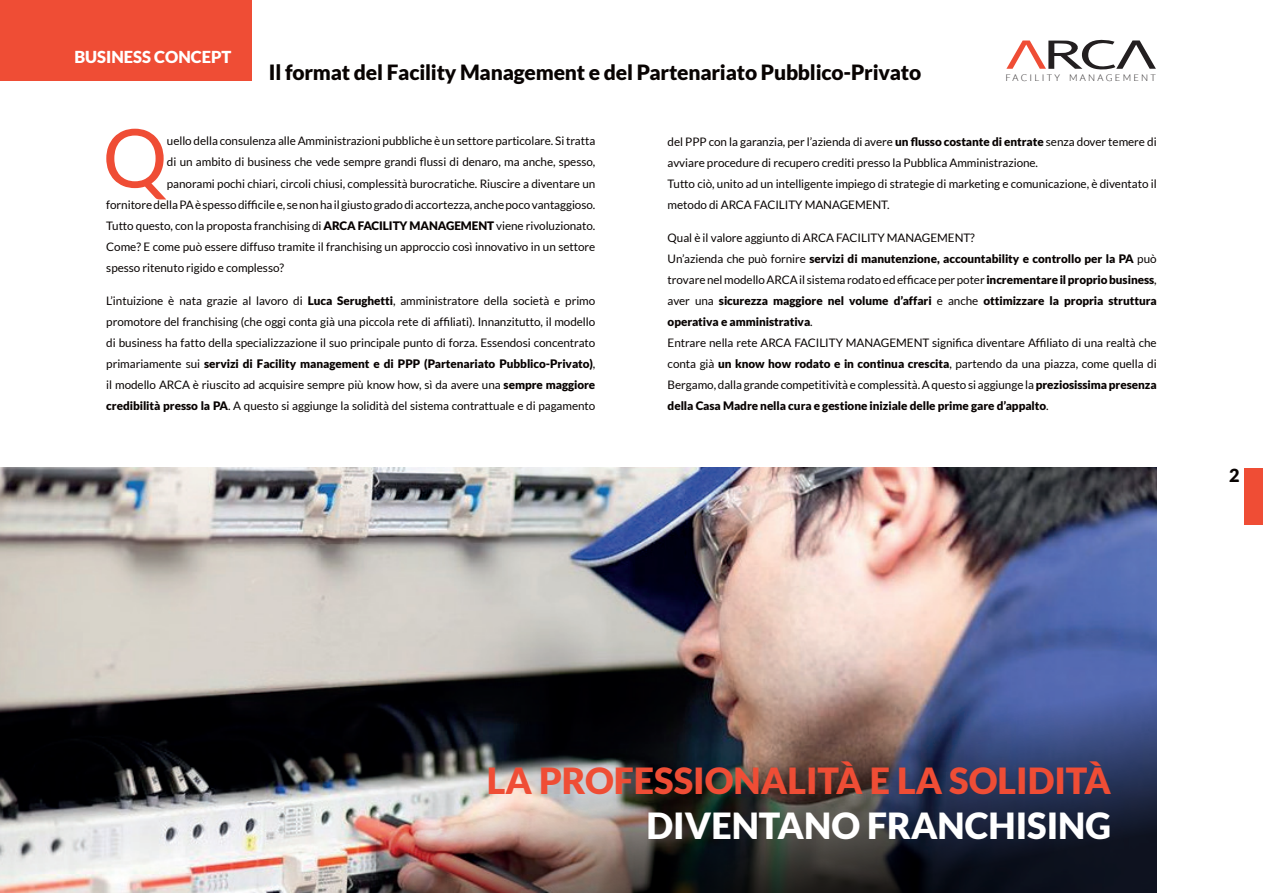
<style>
.page{position:relative;width:1263px;height:893px;background:#fff}
.page>*{position:absolute;margin:0;border:0;box-sizing:border-box;transform-origin:0 0}
.t1{font:81.15px "Lato";color:#ef4d35}
.t2{font:900 36px "Lato";color:#ef4d35}
.t3{font:900 36px "Lato";color:#fff}
.t4{font:900 21px "Lato";letter-spacing:-.01em;color:#080302}
.t5{font:900 18px "Lato";color:#080302}
.t6{font:900 16.5px "Lato";color:#fff}
.t7{font:11.7px/21px "Lato";letter-spacing:-.005em;color:#080302}
.t8{font:300 9.3px "Lato";letter-spacing:.24em;color:#231f20}
.s1{font-weight:900}
</style>
<div class="page">
<img style="left:0;top:468px;width:1157px;height:425px">
<div style="left:0;top:0;width:251px;height:81px;background:#ef4d35"></div>
<svg style="left:1006px;top:40px;width:150px;height:30px"></svg>
<div style="left:1245px;top:468px;width:18px;height:57px;background:#ef4d35"></div>
<img style="left:376px;top:670px;width:781px;height:223px">
<h3 class="t6" style="left:74px;top:48px;width:158px">BUSINESS CONCEPT</h3>
<h3 class="t4" style="left:269px;top:60px;width:654px">Il format del Facility Management e del Partenariato Pubblico-Privato</h3>
<p class="t8" style="left:1005px;top:73px;width:152px">FACILITY MANAGEMENT</p>
<h1 class="t1" style="left:103px;top:113px;width:66px">Q</h1>
<p class="t7" style="left:167px;top:131px;width:430px">uello della consulenza alle Amministrazioni pubbliche è un settore particolare. Si tratta</p>
<p class="t7" style="left:167px;top:152px;width:430px">di un ambito di business che vede sempre grandi flussi di denaro, ma anche, spesso,</p>
<p class="t7" style="left:167px;top:173px;width:430px">panorami pochi chiari, circoli chiusi, complessità burocratiche. Riuscire a diventare un</p>
<p class="t7" style="left:106px;top:194px;width:490px">fornitore della PA è spesso difficile e, se non ha il giusto grado di accortezza, anche poco vantaggioso.</p>
<p class="t7" style="left:106px;top:215px;width:490px">Tutto questo, con la proposta franchising di <span class="s1">ARCA FACILITY MANAGEMENT</span> viene rivoluzionato.</p>
<p class="t7" style="left:106px;top:236px;width:490px">Come? E come può essere diffuso tramite il franchising un approccio così innovativo in un settore</p>
<p class="t7" style="left:106px;top:257px;width:179px">spesso ritenuto rigido e complesso?</p>
<p class="t7" style="left:106px;top:290px;width:491px;text-align:justify">L’intuizione è nata grazie al lavoro di <span class="s1">Luca Serughetti</span>, amministratore della società e primo promotore del franchising (che oggi conta già una piccola rete di affiliati). Innanzitutto, il modello di business ha fatto della specializzazione il suo principale punto di forza. Essendosi concentrato primariamente sui <span class="s1">servizi di Facility management e di PPP (Partenariato Pubblico-Privato)</span>, il modello ARCA è riuscito ad acquisire sempre più know how, sì da avere una <span class="s1">sempre maggiore credibilità presso la PA</span>. A questo si aggiunge la solidità del sistema contrattuale e di pagamento</p>
<p class="t7" style="left:668px;top:131px;width:490px">del PPP con la garanzia, per l’azienda di avere <span class="s1">un flusso costante di entrate</span> senza dover temere di avviare procedure di recupero crediti presso la Pubblica Amministrazione.<br>Tutto ciò, unito ad un intelligente impiego di strategie di marketing e comunicazione, è diventato il metodo di ARCA FACILITY MANAGEMENT.</p>
<p class="t7" style="left:668px;top:227px;width:491px">Qual è il valore aggiunto di ARCA FACILITY MANAGEMENT?<br>Un’azienda che può fornire <span class="s1">servizi di manutenzione, accountability e controllo per la PA</span> può trovare nel modello ARCA il sistema rodato ed efficace per poter <span class="s1">incrementare il proprio business</span>, aver una <span class="s1">sicurezza maggiore nel volume d’affari</span> e anche <span class="s1">ottimizzare la propria struttura operativa e amministrativa</span>.<br>Entrare nella rete ARCA FACILITY MANAGEMENT significa diventare Affiliato di una realtà che conta già <span class="s1">un know how rodato e in continua crescita</span>, partendo da una piazza, come quella di Bergamo, dalla grande competitività e complessità. A questo si aggiunge la <span class="s1">preziosissima presenza della Casa Madre nella cura e gestione iniziale delle prime gare d’appalto</span>.</p>
<h3 class="t5" style="left:1229px;top:465px;width:12px">2</h3>
<h2 class="t2" style="left:487px;top:760px;width:626px">LA PROFESSIONALITÀ E LA SOLIDITÀ</h2>
<h2 class="t3" style="left:647px;top:805px;width:466px">DIVENTANO FRANCHISING</h2>
</div>
